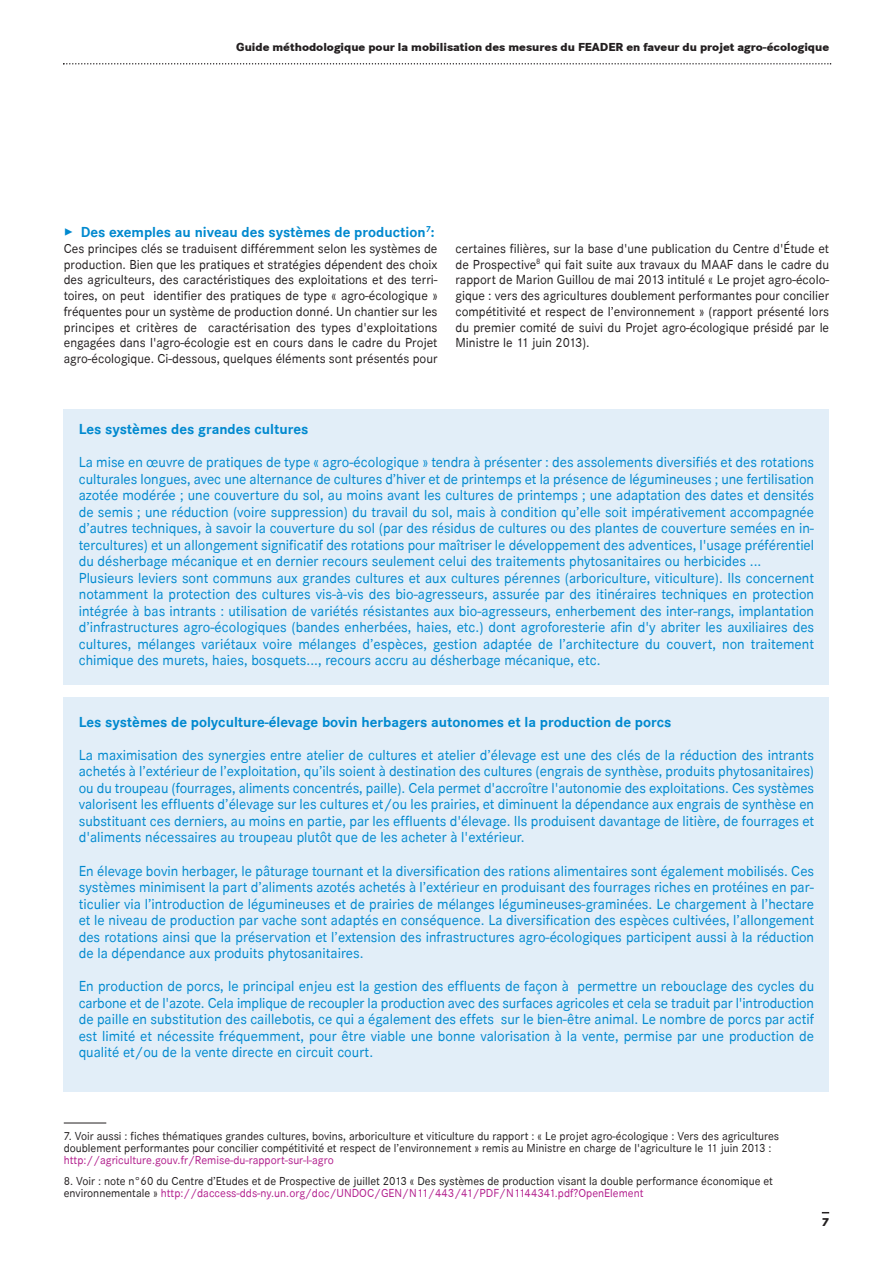
<style>
.page{position:relative;width:893px;height:1263px;background:#fff}
.page>*{position:absolute;margin:0;border:0;box-sizing:border-box;transform-origin:0 0}
.t1{font:15px/16.5px "Corporate S";color:#0089cf;text-align:justify}
.t2{font:700 15px "Corporate S";color:#0089cf}
.t3{font:13.5px/15.8px "Corporate S";color:#231f20;text-align:justify}
.t4{font:12px/12px "Corporate S";color:#231f20}
.t5{font:800 12px "Corporate S";color:#231f20}
.t6{font:12px "Corporate S";color:#b21e8d}
.s1{color:#b21e8d}
</style>
<div class="page">
<svg style="left:63px;top:63px;width:768px;height:2px"></svg>
<div style="left:64px;top:409px;width:765px;height:276px;background:#e2eef8"></div>
<div style="left:64px;top:697px;width:765px;height:395px;background:#e2eef8"></div>
<hr style="left:64px;top:1123px;width:42px;height:1px;background:#231f20">
<p class="t5" style="left:236px;top:40px;width:594px">Guide méthodologique pour la mobilisation des mesures du FEADER en faveur du projet agro-écologique</p>
<p class="t2" style="left:64px;top:223px;width:372px">✓ Des exemples au niveau des systèmes de production<sup>7</sup>:</p>
<p class="t3" style="left:64px;top:240px;width:375px">Ces principes clés se traduisent différemment selon les systèmes de production. Bien que les pratiques et stratégies dépendent des choix des agriculteurs, des caractéristiques des exploitations et des terri&shy;toires, on peut identifier des pratiques de type « agro-écologique » fréquentes pour un système de production donné. Un chantier sur les principes et critères de caractérisation des types d'exploitations engagées dans l'agro-écologie est en cours dans le cadre du Projet agro-écologique. Ci-dessous, quelques éléments sont présentés pour</p>
<p class="t3" style="left:455px;top:240px;width:375px">certaines filières, sur la base d'une publication du Centre d'Étude et de Prospective<sup>8</sup> qui fait suite aux travaux du MAAF dans le cadre du rapport de Marion Guillou de mai 2013 intitulé « Le projet agro-écolo&shy;gique : vers des agricultures doublement performantes pour concilier compétitivité et respect de l’environnement » (rapport présenté lors du premier comité de suivi du Projet agro-écologique présidé par le Ministre le 11 juin 2013).</p>
<p class="t2" style="left:79px;top:421px;width:231px">Les systèmes des grandes cultures</p>
<p class="t1" style="left:79px;top:454px;width:737px;text-align:left">La mise en œuvre de pratiques de type « agro-écologique » tendra à présenter : des assolements diversifiés et des rotations culturales longues, avec une alternance de cultures d’hiver et de printemps et la présence de légumineuses ; une fertilisation azotée modérée ; une couverture du sol, au moins avant les cultures de printemps ; une adaptation des dates et densités de semis ; une réduction (voire suppression) du travail du sol, mais à condition qu’elle soit impérativement accompagnée d’autres techniques, à savoir la couverture du sol (par des résidus de cultures ou des plantes de couverture semées en in&shy;tercultures) et un allongement significatif des rotations pour maîtriser le développement des adventices, l'usage préférentiel du désherbage mécanique et en dernier recours seulement celui des traitements phytosanitaires ou herbicides ...<br>Plusieurs leviers sont communs aux grandes cultures et aux cultures pérennes (arboriculture, viticulture). Ils concernent notamment la protection des cultures vis-à-vis des bio-agresseurs, assurée par des itinéraires techniques en protection intégrée à bas intrants : utilisation de variétés résistantes aux bio-agresseurs, enherbement des inter-rangs, implantation d’infrastructures agro-écologiques (bandes enherbées, haies, etc.) dont agroforesterie afin d'y abriter les auxiliaires des cultures, mélanges variétaux voire mélanges d’espèces, gestion adaptée de l’architecture du couvert, non traitement chimique des murets, haies, bosquets..., recours accru au désherbage mécanique, etc.</p>
<p class="t2" style="left:79px;top:713px;width:594px">Les systèmes de polyculture-élevage bovin herbagers autonomes et la production de porcs</p>
<p class="t1" style="left:79px;top:746px;width:737px">La maximisation des synergies entre atelier de cultures et atelier d’élevage est une des clés de la réduction des intrants achetés à l’extérieur de l’exploitation, qu’ils soient à destination des cultures (engrais de synthèse, produits phytosanitaires) ou du troupeau (fourrages, aliments concentrés, paille). Cela permet d'accroître l'autonomie des exploitations. Ces systèmes valorisent les effluents d’élevage sur les cultures et/ou les prairies, et diminuent la dépendance aux engrais de synthèse en substituant ces derniers, au moins en partie, par les effluents d'élevage. Ils produisent davantage de litière, de fourrages et d'aliments nécessaires au troupeau plutôt que de les acheter à l'extérieur.</p>
<p class="t1" style="left:79px;top:862px;width:737px">En élevage bovin herbager, le pâturage tournant et la diversification des rations alimentaires sont également mobilisés. Ces systèmes minimisent la part d’aliments azotés achetés à l’extérieur en produisant des fourrages riches en protéines en par&shy;ticulier via l’introduction de légumineuses et de prairies de mélanges légumineuses-graminées. Le chargement à l’hectare et le niveau de production par vache sont adaptés en conséquence. La diversification des espèces cultivées, l’allongement des rotations ainsi que la préservation et l’extension des infrastructures agro-écologiques participent aussi à la réduction de la dépendance aux produits phytosanitaires.</p>
<p class="t1" style="left:79px;top:977px;width:737px">En production de porcs, le principal enjeu est la gestion des effluents de façon à permettre un rebouclage des cycles du carbone et de l'azote. Cela implique de recoupler la production avec des surfaces agricoles et cela se traduit par l'introduction de paille en substitution des caillebotis, ce qui a également des effets sur le bien-être animal. Le nombre de porcs par actif est limité et nécessite fréquemment, pour être viable une bonne valorisation à la vente, permise par une production de qualité et/ou de la vente directe en circuit court.</p>
<p class="t4" style="left:64px;top:1130px;width:717px">7. Voir aussi : fiches thématiques grandes cultures, bovins, arboriculture et viticulture du rapport : « Le projet agro-écologique : Vers des agricultures doublement performantes pour concilier compétitivité et respect de l’environnement » remis au Ministre en charge de l'agriculture le 11 juin 2013 :</p>
<p class="t6" style="left:64px;top:1153px;width:271px">http://agriculture.gouv.fr/Remise-du-rapport-sur-l-agro</p>
<p class="t4" style="left:64px;top:1174px;width:711px">8. Voir : note n°60 du Centre d’Etudes et de Prospective de juillet 2013 « Des systèmes de production visant la double performance économique et environnementale » <span class="s1">http://daccess-dds-ny.un.org/doc/UNDOC/GEN/N11/443/41/PDF/N1144341.pdf?OpenElement</span></p>
<p class="t5" style="left:822px;top:1215px;width:9px">7</p>
</div>
